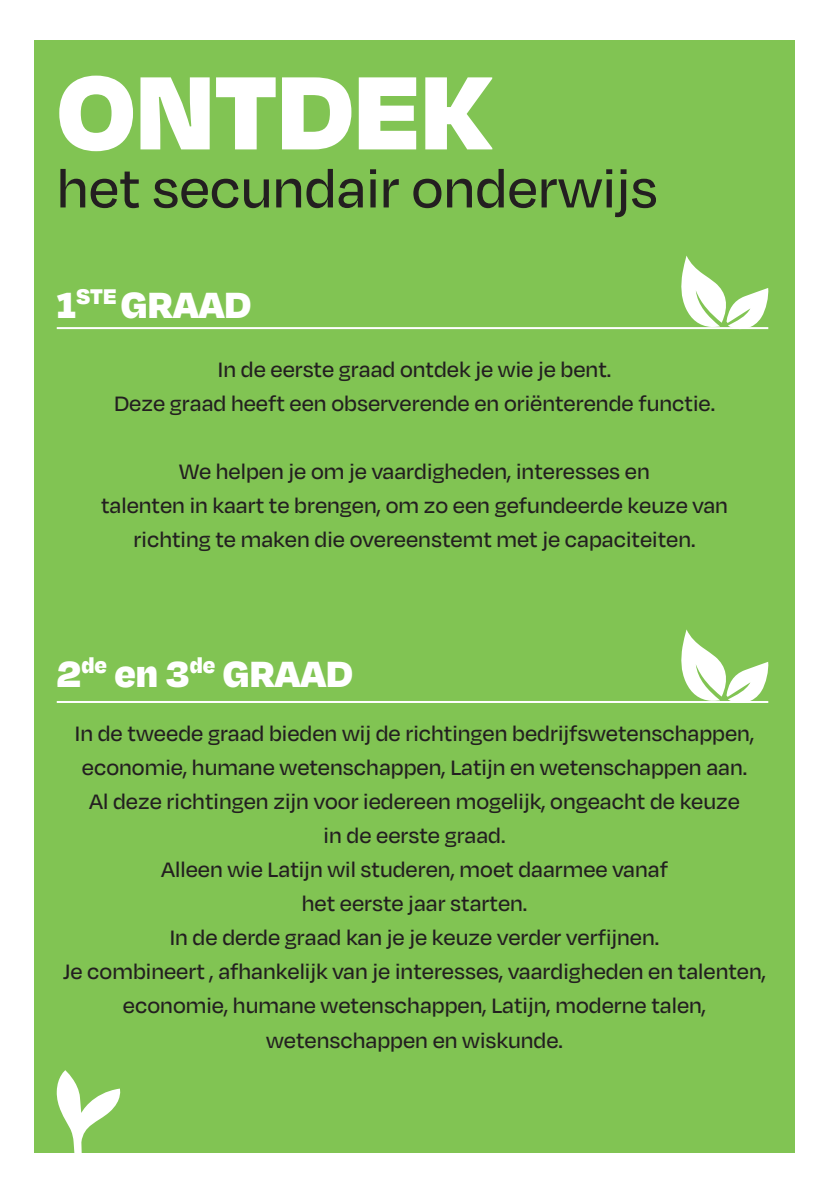
<style>
.page{position:relative;width:840px;height:1191px;background:#fff}
.page>*{position:absolute;margin:0;border:0;box-sizing:border-box;transform-origin:0 0}
.t1{font:900 120px "Degular";color:#fff}
.t2{font:500 60px "Degular";color:#231f20}
.t3{font:900 42px "Degular";color:#fff}
.t4{font:500 24px/34px "Degular";color:#231f20;text-align:center}
</style>
<div class="page">
<div style="left:34px;top:40px;width:760px;height:1112px;background:#81c453"></div>
<svg style="left:56px;top:1070px;width:67px;height:83px"></svg>
<hr style="left:57px;top:327px;width:710px;height:2px;background:#fff">
<hr style="left:57px;top:701px;width:710px;height:2px;background:#fff">
<svg style="left:681px;top:629px;width:87px;height:74px"></svg>
<svg style="left:680px;top:255px;width:88px;height:75px"></svg>
<h1 class="t1" style="left:57px;top:33px;width:436px">ONTDEK</h1>
<h2 class="t2" style="left:57px;top:152px;width:602px">het secundair onderwijs</h2>
<h3 class="t3" style="left:57px;top:277px;width:196px">1<sup>STE</sup> GRAAD</h3>
<p class="t4" style="left:114px;top:352px;width:602px">In de eerste graad ontdek je wie je bent.<br>Deze graad heeft een observerende en oriënterende functie.</p>
<p class="t4" style="left:101px;top:454px;width:628px">We helpen je om je vaardigheden, interesses en<br>talenten in kaart te brengen, om zo een gefundeerde keuze van richting te maken die overeenstemt met je capaciteiten.</p>
<h3 class="t3" style="left:57px;top:646px;width:298px">2<sup>de</sup> en 3<sup>de</sup> GRAAD</h3>
<p class="t4" style="left:63px;top:716px;width:704px">In de tweede graad bieden wij de richtingen bedrijfswetenschappen, economie, humane wetenschappen, Latijn en wetenschappen aan.<br>Al deze richtingen zijn voor iedereen mogelijk, ongeacht de keuze<br>in de eerste graad.<br>Alleen wie Latijn wil studeren, moet daarmee vanaf<br>het eerste jaar starten.<br>In de derde graad kan je je keuze verder verfijnen.<br>Je combineert , afhankelijk van je interesses, vaardigheden en talenten, economie, humane wetenschappen, Latijn, moderne talen, wetenschappen en wiskunde.</p>
</div>
